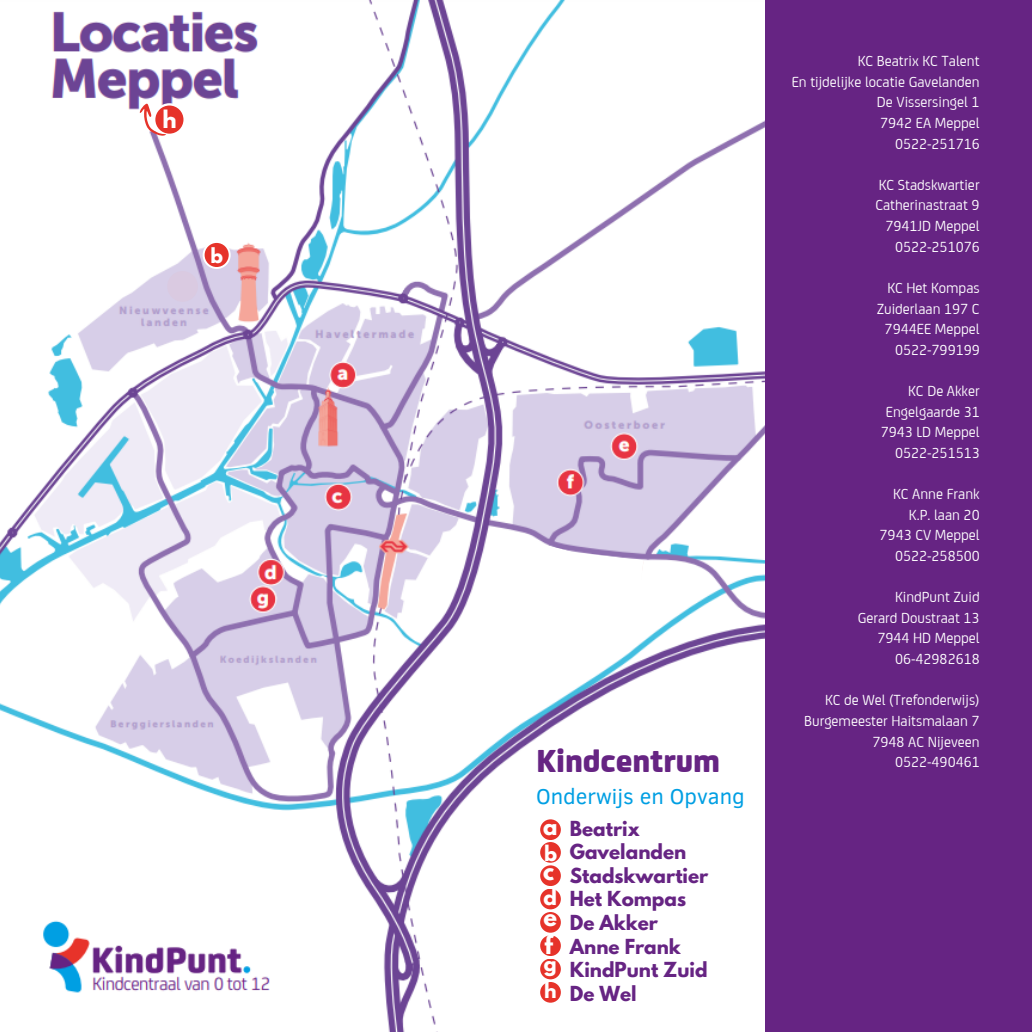
<style>
.page{position:relative;width:1032px;height:1032px;background:#662483}
.page>*{position:absolute;margin:0;border:0;box-sizing:border-box;transform-origin:0 0}
.t1{font:800 33.6px "FS Joey";color:#662483}
.t2{font:700 22.57px "League Spartan";color:#fff}
.t3{font:22.05px "Clear Sans";color:#009fe3}
.t4{font:700 21.53px "League Spartan";color:#fff}
.t5{font:700 21.18px "League Spartan";color:#fff}
.t6{font:700 19.95px "League Spartan";color:#fff}
.t7{font:700 19.07px "League Spartan";color:#fff}
.t8{font:700 18.9px "League Spartan";color:#fff}
.t9{font:700 18.38px/23.6px "League Spartan";color:#662483}
.t10{font:700 18.38px "League Spartan";color:#fff}
.t11{font:15.4px "FS Joey";color:#fff}
</style>
<div class="page">
<img style="left:0;top:0;width:764px;height:1032px">
<svg style="left:153px;top:103px;width:33px;height:33px"></svg>
<div style="left:155px;top:105px;width:28px;height:29px;background:#e6332a;border-radius:50%"></div>
<svg style="left:140px;top:103px;width:26px;height:33px"></svg>
<div style="left:528px;top:749px;width:232px;height:283px;background:#fff"></div>
<div style="left:540px;top:819px;width:21px;height:21px;background:#e6332a;border-radius:50%"></div>
<div style="left:540px;top:842px;width:21px;height:20px;background:#e6332a;border-radius:50%"></div>
<div style="left:540px;top:865px;width:21px;height:21px;background:#e6332a;border-radius:50%"></div>
<div style="left:540px;top:888px;width:21px;height:21px;background:#e6332a;border-radius:50%"></div>
<div style="left:540px;top:912px;width:21px;height:20px;background:#e6332a;border-radius:50%"></div>
<div style="left:540px;top:935px;width:21px;height:21px;background:#e6332a;border-radius:50%"></div>
<div style="left:540px;top:958px;width:21px;height:21px;background:#e6332a;border-radius:50%"></div>
<div style="left:540px;top:982px;width:21px;height:20px;background:#e6332a;border-radius:50%"></div>
<svg style="left:511px;top:541px;width:132px;height:111px;background:#f8f7fa"></svg>
<div style="left:167px;top:271px;width:31px;height:31px;background:#dacae1;border-radius:50%"></div>
<svg style="left:203px;top:241px;width:28px;height:28px"></svg>
<div style="left:205px;top:243px;width:24px;height:24px;background:#e6332a;border-radius:50%"></div>
<p class="t4" style="left:162px;top:109px;width:16px">h</p>
<p class="t10" style="left:211px;top:246px;width:14px">b</p>
<p class="t1" style="left:536px;top:741px;width:185px">Kindcentrum</p>
<p class="t3" style="left:536px;top:779px;width:210px">Onderwijs en Opvang</p>
<p class="t5" style="left:543px;top:816px;width:16px">a</p>
<p class="t7" style="left:544px;top:843px;width:14px">b</p>
<p class="t2" style="left:543px;top:860px;width:13px">c</p>
<p class="t6" style="left:543px;top:887px;width:15px">d</p>
<p class="t2" style="left:543px;top:906px;width:15px">e</p>
<p class="t2" style="left:544px;top:933px;width:10px">f</p>
<p class="t8" style="left:544px;top:953px;width:14px">g</p>
<p class="t8" style="left:544px;top:981px;width:14px">h</p>
<p class="t9" style="left:570px;top:818px;width:140px">Beatrix<br>Gavelanden<br>Stadskwartier<br>Het Kompas<br>De Akker<br>Anne Frank<br>KindPunt Zuid<br>De Wel</p>
<p class="t11" style="left:857px;top:50px;width:123px">KC Beatrix KC Talent</p>
<p class="t11" style="left:791px;top:71px;width:189px">En tijdelijke locatie Gavelanden</p>
<p class="t11" style="left:877px;top:91px;width:104px">De Vissersingel 1</p>
<p class="t11" style="left:880px;top:112px;width:101px">7942 EA Meppel</p>
<p class="t11" style="left:895px;top:133px;width:86px">0522-251716</p>
<p class="t11" style="left:878px;top:174px;width:102px">KC Stadskwartier</p>
<p class="t11" style="left:875px;top:194px;width:106px">Catherinastraat 9</p>
<p class="t11" style="left:885px;top:215px;width:96px">7941JD Meppel</p>
<p class="t11" style="left:895px;top:236px;width:86px">0522-251076</p>
<p class="t11" style="left:887px;top:277px;width:94px">KC Het Kompas</p>
<p class="t11" style="left:876px;top:297px;width:104px">Zuiderlaan 197 C</p>
<p class="t11" style="left:884px;top:318px;width:97px">7944EE Meppel</p>
<p class="t11" style="left:895px;top:339px;width:86px">0522-799199</p>
<p class="t11" style="left:908px;top:380px;width:73px">KC De Akker</p>
<p class="t11" style="left:885px;top:400px;width:95px">Engelgaarde 31</p>
<p class="t11" style="left:880px;top:421px;width:100px">7943 LD Meppel</p>
<p class="t11" style="left:895px;top:442px;width:86px">0522-251513</p>
<p class="t11" style="left:893px;top:483px;width:88px">KC Anne Frank</p>
<p class="t11" style="left:909px;top:504px;width:72px">K.P. laan 20</p>
<h1 class="t11" style="left:879px;top:524px;width:102px">7943 CV Meppel</h1>
<p class="t11" style="left:895px;top:545px;width:86px">0522-258500</p>
<p class="t11" style="left:895px;top:586px;width:86px">KindPunt Zuid</p>
<p class="t11" style="left:857px;top:607px;width:123px">Gerard Doustraat 13</p>
<p class="t11" style="left:877px;top:627px;width:104px">7944 HD Meppel</p>
<p class="t11" style="left:895px;top:648px;width:86px">06-42982618</p>
<p class="t11" style="left:825px;top:689px;width:156px">KC de Wel (Trefonderwijs)</p>
<p class="t11" style="left:804px;top:710px;width:177px">Burgemeester Haitsmalaan 7</p>
<p class="t11" style="left:872px;top:730px;width:109px">7948 AC Nijeveen</p>
<h3 class="t11" style="left:895px;top:751px;width:86px">0522-490461</h3>
</div>
